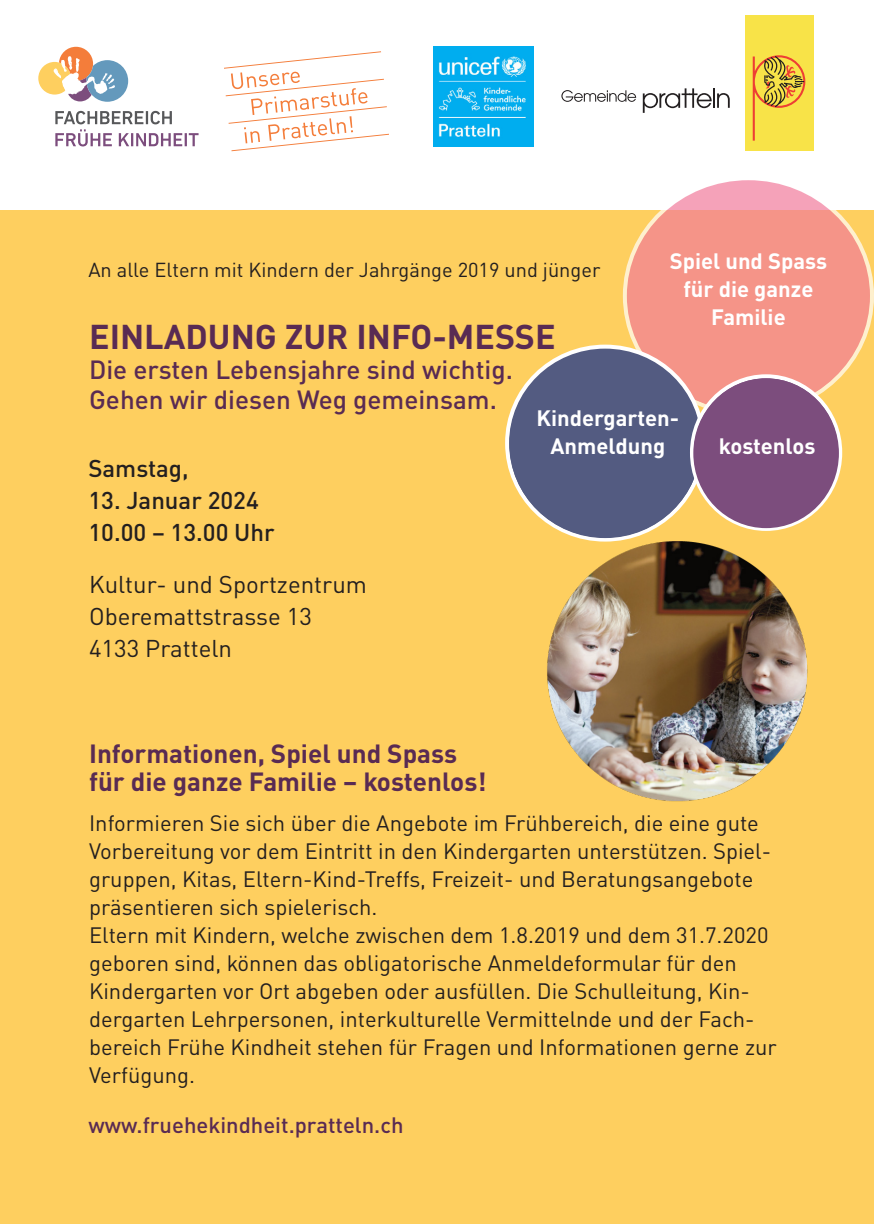
<style>
.page{position:relative;width:874px;height:1225px;background:#fff}
.page>*{position:absolute;margin:0;border:0;box-sizing:border-box;transform-origin:0 0}
.t1{font:700 34px "DINOT";color:#592b53}
.t2{font:500 26px/30px "DINOT";color:#592b53}
.t3{font:700 26px/28px "DINOT";color:#592b53}
.t4{font:24px/32px "DINOT";color:#231f20}
.t5{font:500 24px/32px "DINOT";color:#231f20}
.t6{font:22px/28px "DINOT";color:#231f20}
.t7{font:700 22px/28px "DINOT";color:#fff;text-align:center}
.t8{font:500 22px "DINOT";color:#592b53}
.t9{font:20px "DINOT";color:#231f20}
</style>
<div class="page">
<div style="left:0;top:210px;width:873px;height:1013px;background:#fecf5f"></div>
<svg style="left:561px;top:90px;width:75px;height:12px"></svg>
<svg style="left:642px;top:88px;width:87px;height:25px"></svg>
<div style="left:744px;top:16px;width:68px;height:135px;background:#f8e348"></div>
<svg style="left:752px;top:55px;width:52px;height:86px"></svg>
<img style="left:539px;top:517px;width:270px;height:285px">
<svg style="left:624px;top:178px;width:247px;height:235px"></svg>
<svg style="left:628px;top:182px;width:240px;height:229px;fill:#f59488"></svg>
<svg style="left:507px;top:347px;width:195px;height:192px"></svg>
<div style="left:509px;top:350px;width:191px;height:188px;background:#535b81;border-radius:50%"></div>
<svg style="left:691px;top:376px;width:148px;height:153px"></svg>
<div style="left:689px;top:374px;width:152px;height:157px;border:4px solid #fff;border-radius:50%"></div>
<div style="left:693px;top:378px;width:145px;height:150px;background:#7c4d7d;border-radius:50%"></div>
<svg style="left:224px;top:51px;width:164px;height:100px"></svg>
<svg style="left:55px;top:111px;width:143px;height:35px"></svg>
<svg style="left:38px;top:47px;width:90px;height:55px"></svg>
<img style="left:433px;top:47px;width:100px;height:100px">
<p class="t7" style="left:669px;top:247px;width:159px">Spiel und Spass für die ganze<br>Familie</p>
<p class="t9" style="left:88px;top:258px;width:513px">An alle Eltern mit Kindern der Jahrgänge 2019 und jünger</p>
<h1 class="t1" style="left:89px;top:314px;width:468px">EINLADUNG ZUR INFO-MESSE</h1>
<p class="t2" style="left:89px;top:353px;width:425px">Die ersten Lebensjahre sind wichtig.<br>Gehen wir diesen Weg gemeinsam.</p>
<p class="t7" style="left:536px;top:403px;width:144px">Kindergarten-<br>Anmeldung</p>
<p class="t7" style="left:718px;top:432px;width:98px">kostenlos</p>
<p class="t5" style="left:88px;top:451px;width:102px">Samstag,</p>
<p class="t5" style="left:88px;top:483px;width:188px">13. Januar 2024<br>10.00 – 13.00 Uhr</p>
<p class="t4" style="left:89px;top:568px;width:279px">Kultur- und Sportzentrum<br>Oberemattstrasse 13<br>4133 Pratteln</p>
<p class="t3" style="left:89px;top:739px;width:398px">Informationen, Spiel und Spass für die ganze Familie – kostenlos!</p>
<p class="t6" style="left:89px;top:808px;width:689px">Informieren Sie sich über die Angebote im Frühbereich, die eine gute Vorbereitung vor dem Eintritt in den Kindergarten unterstützen. Spiel&shy;gruppen, Kitas, Eltern-Kind-Treffs, Freizeit- und Beratungsangebote präsentieren sich spielerisch.<br>Eltern mit Kindern, welche zwischen dem 1.8.2019 und dem 31.7.2020 geboren sind, können das obligatorische Anmeldeformular für den Kindergarten vor Ort abgeben oder ausfüllen. Die Schulleitung, Kin&shy;dergarten Lehrpersonen, interkulturelle Vermittelnde und der Fach&shy;bereich Frühe Kindheit stehen für Fragen und Informationen gerne zur Verfügung.</p>
<p class="t8" style="left:88px;top:1111px;width:316px">www.fruehekindheit.pratteln.ch</p>
</div>
